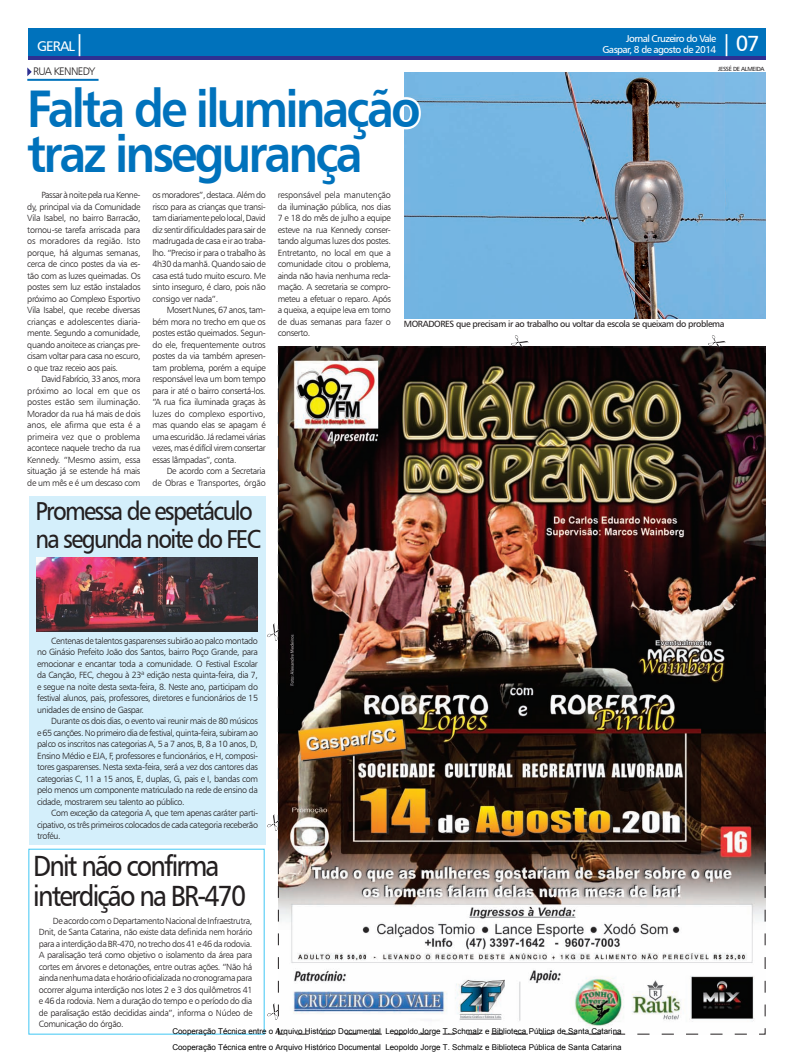
<style>
.page{position:relative;width:794px;height:1063px;background:#fff}
.page>*{position:absolute;margin:0;border:0;box-sizing:border-box;transform-origin:0 0}
.t1{font:53px/45px "Humanist 777 BT Bold B";letter-spacing:-.06em;color:#0072bc;scale:.9 1}
.t2{font:29.3px/30px "Humanist 777 BT Roman B";letter-spacing:-.07em;color:#231f20;scale:.9 1}
.t3{font:26px/28px "Humanist 777 BT Roman B";letter-spacing:-.07em;color:#231f20;scale:.9 1}
.t4{font:14px "Humanist 777 BT Roman B";letter-spacing:-.06em;color:#fff}
.t5{font:11px "Humanist 777 BT Light B";letter-spacing:-.06em;color:#231f20}
.t6{font:10px "Humanist 777 BT Roman B";letter-spacing:-.06em;color:#fff}
.t7{font:9px/11.5px "Humanist 777 BT Light B";letter-spacing:-.04em;color:#231f20;text-align:justify}
.t8{font:9px "Humanist 777 BT Roman B";letter-spacing:-.04em;color:#231f20}
.t9{font:8px/16.2px "Arial";color:#000}
.t10{font:6px "Humanist 777 BT Roman B";color:#231f20}
.s1{font-size:22px}
</style>
<div class="page">
<div style="left:28px;top:28px;width:737px;height:29px;background:#0072bc"></div>
<hr style="left:28px;top:57px;width:737px;height:3px;background:#2e3092">
<div style="left:724px;top:73px;width:41px;height:245px;background:#7bb8e3"></div>
<img style="left:405px;top:73px;width:319px;height:245px">
<svg style="left:404px;top:95px;width:19px;height:37px"></svg>
<hr style="left:27px;top:79px;width:72px;height:2px;background:#0072bc">
<svg style="left:27px;top:67px;width:5px;height:9px"></svg>
<div style="left:30px;top:496px;width:236px;height:349px;background:#d4effb"></div>
<img style="left:277px;top:346px;width:489px;height:689px">
<img style="left:709px;top:336px;width:16px;height:11px">
<img style="left:511px;top:336px;width:17px;height:11px">
<img style="left:267px;top:1003px;width:12px;height:17px">
<img style="left:267px;top:814px;width:12px;height:17px">
<img style="left:267px;top:624px;width:12px;height:17px">
<img style="left:36px;top:557px;width:221px;height:75px">
<h3 class="t4" style="left:37px;top:38px;width:49px">GERAL<span class="s1">|</span></h3>
<p class="t6" style="left:602px;top:43px;width:159px">Gaspar, 8 de agosto de 2014 <sup>|</sup> <sup>07</sup></p>
<p class="t6" style="left:626px;top:32px;width:92px">Jornal Cruzeiro do Vale</p>
<p class="t5" style="left:33px;top:64px;width:64px">RUA KENNEDY</p>
<h1 class="t1" style="left:27px;top:84px;width:439px">Falta de iluminação traz insegurança</h1>
<p class="t10" style="left:718px;top:65px;width:4px">jess</p>
<p class="t10" style="left:728px;top:65px;width:18px">é de alme</p>
<p class="t10" style="left:755px;top:65px;width:6px">ida</p>
<p class="t7" style="left:27px;top:189px;width:115px;text-indent:14px">Passar à noite pela rua Kenne&shy;dy, principal via da Comunidade Vila Isabel, no bairro Barracão, tornou-se tarefa arriscada para os moradores da região. Isto porque, há algumas semanas, cerca de cinco postes da via es&shy;tão com as luzes queimadas. Os postes sem luz estão instalados próximo ao Complexo Esportivo Vila Isabel, que recebe diversas crianças e adolescentes diaria&shy;mente. Segundo a comunidade, quando anoitece as crianças pre&shy;cisam voltar para casa no escuro, o que traz receio aos pais.</p>
<p class="t7" style="left:27px;top:373px;width:115px;text-indent:14px">David Fabrício, 33 anos, mora próximo ao local em que os postes estão sem iluminação.<br>Morador da rua há mais de dois anos, ele afirma que esta é a primeira vez que o problema acontece naquele trecho da rua Kennedy. “Mesmo assim, essa situação já se estende há mais de um mês e é um descaso com</p>
<p class="t7" style="left:152px;top:189px;width:115px">os moradores”, destaca. Além do risco para as crianças que transi&shy;tam diariamente pelo local, David diz sentir dificuldades para sair de madrugada de casa e ir ao traba&shy;lho. “Preciso ir para o trabalho às 4h30 da manhã. Quando saio de casa está tudo muito escuro. Me sinto inseguro, é claro, pois não consigo ver nada”.</p>
<p class="t7" style="left:152px;top:304px;width:115px;text-indent:14px">Mosert Nunes, 67 anos, tam&shy;bém mora no trecho em que os postes estão queimados. Segun&shy;do ele, frequentemente outros postes da via também apresen&shy;tam problema, porém a equipe responsável leva um bom tempo para ir até o bairro consertá-los. “A rua fica iluminada graças às luzes do complexo esportivo, mas quando elas se apagam é uma escuridão. Já reclamei várias vezes, mas é difícil virem consertar essas lâmpadas”, conta.</p>
<p class="t7" style="left:152px;top:465px;width:115px;text-align:right">De acordo com a Secretaria<br>de Obras e Transportes, órgão</p>
<h3 class="t3" style="left:35px;top:496px;width:252px">Promessa de espetáculo na segunda noite do FEC</h3>
<p class="t7" style="left:278px;top:189px;width:115px">responsável pela manutenção da iluminação pública, nos dias 7 e 18 do mês de julho a equipe esteve na rua Kennedy conser&shy;tando algumas luzes dos postes.<br>Entretanto, no local em que a comunidade citou o problema, ainda não havia nenhuma recla&shy;mação. A secretaria se compro&shy;meteu a efetuar o reparo. Após a queixa, a equipe leva em torno de duas semanas para fazer o conserto.</p>
<p class="t8" style="left:404px;top:318px;width:322px">MORADORES que precisam ir ao trabalho ou voltar da escola se queixam do problema</p>
<p class="t7" style="left:37px;top:635px;width:222px;text-indent:14px">Centenas de talentos gasparenses subirão ao palco montado no Ginásio Prefeito João dos Santos, bairro Poço Grande, para emocionar e encantar toda a comunidade. O Festival Escolar da Canção, FEC, chegou à 23ª edição nesta quinta-feira, dia 7, e segue na noite desta sexta-feira, 8. Neste ano, participam do festival alunos, pais, professores, diretores e funcionários de 15 unidades de ensino de Gaspar.</p>
<p class="t7" style="left:37px;top:715px;width:222px;text-indent:14px">Durante os dois dias, o evento vai reunir mais de 80 músicos e 65 canções. No primeiro dia de festival, quinta-feira, subiram ao palco os inscritos nas categorias A, 5 a 7 anos, B, 8 a 10 anos, D, Ensino Médio e EJA, F, professores e funcionários, e H, composi&shy;tores gasparenses. Nesta sexta-feira, será a vez dos cantores das categorias C, 11 a 15 anos, E, duplas, G, pais e I, bandas com pelo menos um componente matriculado na rede de ensino da cidade, mostrarem seu talento ao público.</p>
<p class="t7" style="left:37px;top:807px;width:222px;text-indent:14px">Com exceção da categoria A, que tem apenas caráter parti&shy;cipativo, os três primeiros colocados de cada categoria receberão troféu.</p>
<h2 class="t2" style="left:33px;top:850px;width:238px">Dnit não confirma interdição na BR-470</h2>
<p class="t7" style="left:39px;top:915px;width:215px;text-indent:14px">De acordo com o Departamento Nacional de Infraestrutra, Dnit, de Santa Catarina, não existe data definida nem horário para a interdição da BR-470, no trecho dos 41 e 46 da rodovia.<br>A paralisação terá como objetivo o isolamento da área para cortes em árvores e detonações, entre outras ações. “Não há ainda nenhuma data e horário oficializada no cronograma para ocorrer alguma interdição nos lotes 2 e 3 dos quilômetros 41 e 46 da rodovia. Nem a duração do tempo e o período do dia de paralisação estão decididas ainda”, informa o Núcleo de Comunicação do órgão.</p>
<p class="t9" style="left:172px;top:1023px;width:451px">Cooperação Técnica entre o Arquivo Histórico Documental Leopoldo Jorge T. Schmalz e Biblioteca Pública de Santa Catarina<br>Cooperação Técnica entre o Arquivo Histórico Documental Leopoldo Jorge T. Schmalz e Biblioteca Pública de Santa Catarina</p>
</div>
